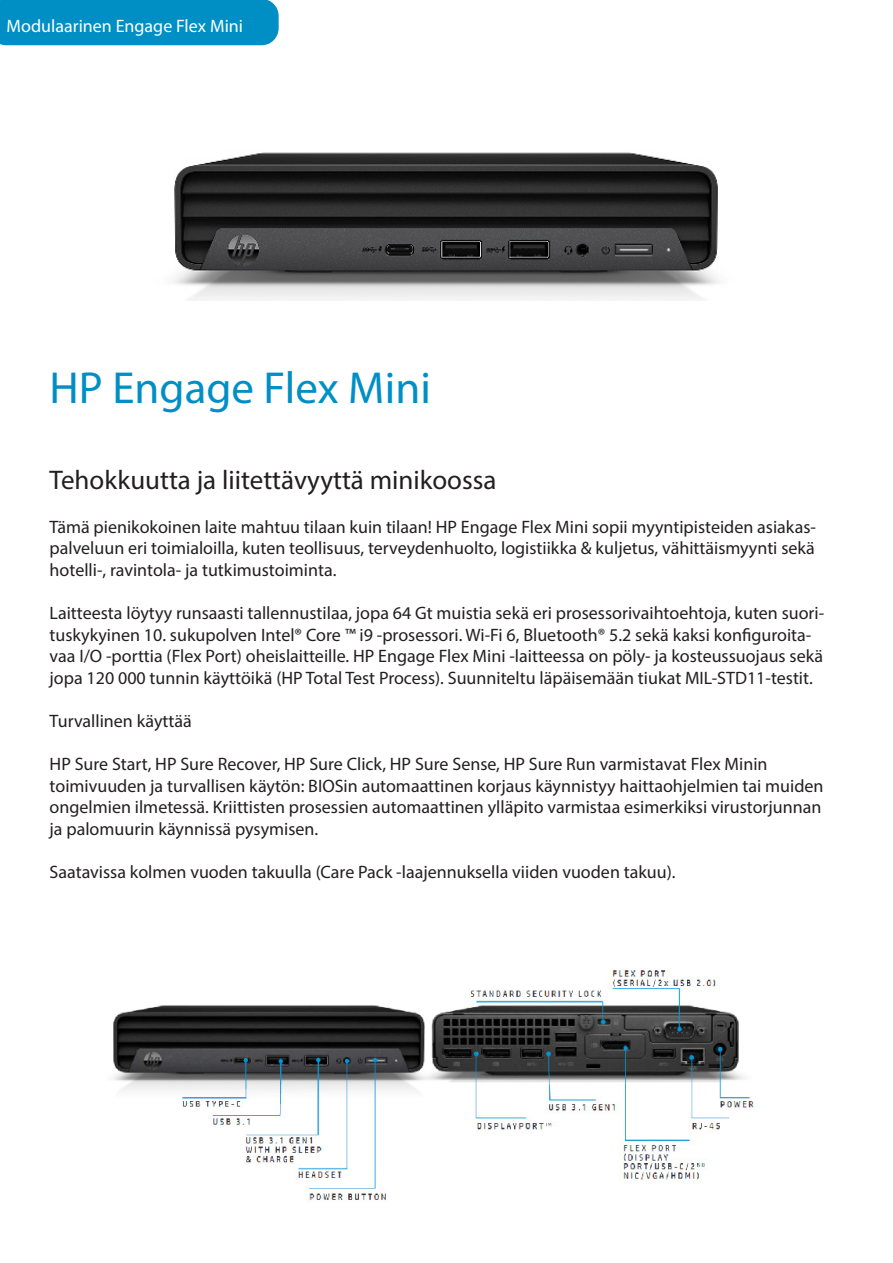
<style>
.page{position:relative;width:893px;height:1263px;background:#fff}
.page>*{position:absolute;margin:0;border:0;box-sizing:border-box;transform-origin:0 0}
.t1{font:45px "Myriad Pro";color:#008fc5}
.t2{font:27px "Myriad Pro";color:#231f20}
.t3{font:18px/21.6px "Myriad Pro";color:#231f20}
.t4{font:18px "Myriad Pro";color:#fff}
</style>
<div class="page">
<img style="left:173px;top:152px;width:546px;height:148px">
<img style="left:113px;top:970px;width:641px;height:231px">
<div style="left:0;top:0;width:279px;height:45px;background:#008fc5"></div>
<p class="t4" style="left:7px;top:15px;width:238px">Modulaarinen Engage Flex Mini</p>
<p class="t1" style="left:50px;top:360px;width:383px">HP Engage Flex Mini</p>
<p class="t2" style="left:50px;top:464px;width:448px">Tehokkuutta ja liitettävyyttä minikoossa</p>
<p class="t3" style="left:50px;top:515px;width:768px;text-align:justify">Tämä pienikokoinen laite mahtuu tilaan kuin tilaan! HP Engage Flex Mini sopii myyntipisteiden asiakas&shy;palveluun eri toimialoilla, kuten teollisuus, terveydenhuolto, logistiikka &amp; kuljetus, vähittäismyynti sekä hotelli-, ravintola- ja tutkimustoiminta.</p>
<p class="t3" style="left:50px;top:602px;width:776px">Laitteesta löytyy runsaasti tallennustilaa, jopa 64 Gt muistia sekä eri prosessorivaihtoehtoja, kuten suori&shy;tuskykyinen 10. sukupolven Intel® Core ™ i9 -prosessori. Wi-Fi 6, Bluetooth® 5.2 sekä kaksi konfiguroita&shy;vaa I/O -porttia (Flex Port) oheislaitteille. HP Engage Flex Mini -laitteessa on pöly- ja kosteussuojaus sekä jopa 120 000 tunnin käyttöikä (HP Total Test Process). Suunniteltu läpäisemään tiukat MIL-STD11-testit.</p>
<p class="t3" style="left:50px;top:710px;width:144px">Turvallinen käyttää</p>
<p class="t3" style="left:50px;top:753px;width:775px">HP Sure Start, HP Sure Recover, HP Sure Click, HP Sure Sense, HP Sure Run varmistavat Flex Minin toimivuuden ja turvallisen käytön: BIOSin automaattinen korjaus käynnistyy haittaohjelmien tai muiden ongelmien ilmetessä. Kriittisten prosessien automaattinen ylläpito varmistaa esimerkiksi virustorjunnan ja palomuurin käynnissä pysymisen.</p>
<p class="t3" style="left:50px;top:861px;width:627px">Saatavissa kolmen vuoden takuulla (Care Pack -laajennuksella viiden vuoden takuu).</p>
</div>
